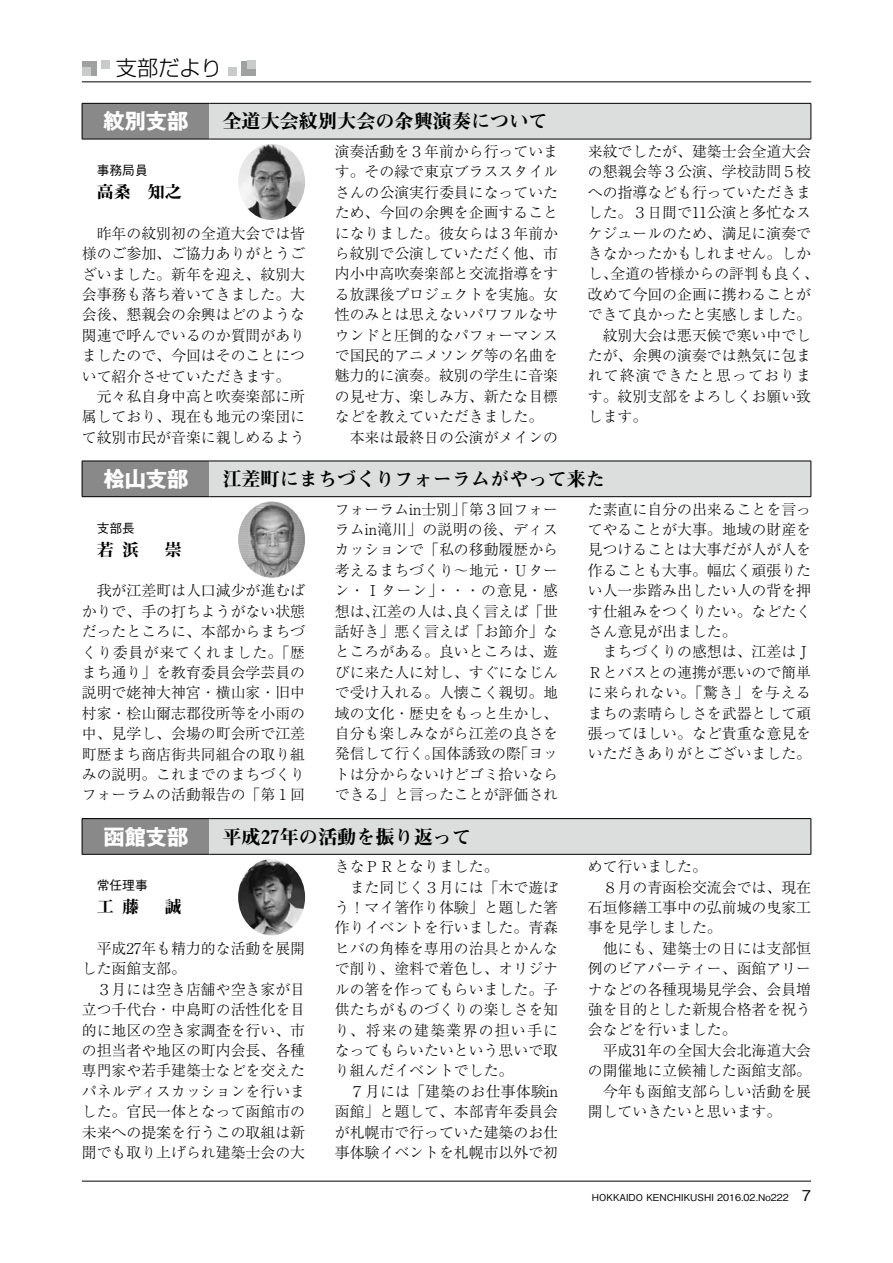
<style>
.page{position:relative;width:893px;height:1263px;background:#fff}
.page>*{position:absolute;margin:0;border:0;box-sizing:border-box;transform-origin:0 0}
.t1{font:700 21.3px "Gothic MB101 Pro";color:#fff}
.t2{font:300 21.3px "Shin Go Pro";color:#000}
.t3{font:19.2px "Midashi Min Pro MA31";color:#000}
.t4{font:16.95px "Midashi Min Pro MA31";color:#000}
.t5{font:300 14.85px/20.4px "Ryumin Pro";color:#000}
.t6{font:500 12.75px "Gothic BBB Pro";color:#000}
.t7{font:500 9.6px "Gothic BBB Pro";color:#000}
.s1{font-size:14.85px}
</style>
<div class="page">
<hr style="left:82px;top:82px;width:729px;height:1px;background:#000">
<hr style="left:82px;top:1181px;width:729px;height:1px;background:#000">
<div style="left:82px;top:61px;width:15px;height:14px;background:#9fa0a0"></div>
<div style="left:82px;top:67px;width:8px;height:8px;background:#c9caca"></div>
<div style="left:101px;top:61px;width:8px;height:8px;background:#c9caca"></div>
<div style="left:241px;top:61px;width:15px;height:14px;background:#9fa0a0"></div>
<div style="left:248px;top:61px;width:8px;height:8px;background:#c9caca"></div>
<div style="left:229px;top:67px;width:8px;height:8px;background:#c9caca"></div>
<img style="left:238px;top:144px;width:67px;height:76px">
<div style="left:82px;top:103px;width:128px;height:36px;background:#898989"></div>
<div style="left:210px;top:103px;width:601px;height:36px;background:#dcdddd"></div>
<hr style="left:82px;top:103px;width:128px;height:1px;background:#000">
<hr style="left:82px;top:104px;width:1px;height:35px;background:#000">
<hr style="left:210px;top:103px;width:601px;height:1px;background:#000">
<hr style="left:811px;top:104px;width:1px;height:35px;background:#000">
<hr style="left:82px;top:139px;width:128px;height:1px;background:#000">
<hr style="left:210px;top:139px;width:601px;height:1px;background:#000">
<img style="left:238px;top:502px;width:67px;height:76px">
<div style="left:82px;top:461px;width:128px;height:36px;background:#898989"></div>
<div style="left:210px;top:461px;width:601px;height:36px;background:#dcdddd"></div>
<hr style="left:82px;top:461px;width:128px;height:1px;background:#000">
<hr style="left:82px;top:461px;width:1px;height:35px;background:#000">
<hr style="left:210px;top:461px;width:601px;height:1px;background:#000">
<hr style="left:811px;top:461px;width:1px;height:35px;background:#000">
<hr style="left:82px;top:496px;width:128px;height:1px;background:#000">
<hr style="left:210px;top:496px;width:601px;height:1px;background:#000">
<img style="left:238px;top:859px;width:67px;height:76px">
<div style="left:82px;top:819px;width:128px;height:35px;background:#898989"></div>
<div style="left:210px;top:819px;width:601px;height:35px;background:#dcdddd"></div>
<hr style="left:82px;top:818px;width:128px;height:1px;background:#000">
<hr style="left:82px;top:819px;width:1px;height:35px;background:#000">
<hr style="left:210px;top:818px;width:601px;height:1px;background:#000">
<hr style="left:811px;top:819px;width:1px;height:35px;background:#000">
<hr style="left:82px;top:854px;width:128px;height:1px;background:#000">
<hr style="left:210px;top:854px;width:601px;height:1px;background:#000">
<h1 class="t2" style="left:116px;top:51px;width:108px">支部だより</h1>
<h1 class="t1" style="left:103px;top:103px;width:87px">紋別支部</h1>
<p class="t3" style="left:222px;top:106px;width:327px">全道大会紋別大会の余興演奏について</p>
<p class="t6" style="left:97px;top:160px;width:53px">事務局員</p>
<p class="t4" style="left:97px;top:179px;width:87px">高桑　知之</p>
<p class="t5" style="left:82px;top:222px;width:225px">　昨年の紋別初の全道大会では皆様のご参加、ご協力ありがとうございました。新年を迎え、紋別大会事務も落ち着いてきました。大会後、懇親会の余興はどのような関連で呼んでいるのか質問がありましたので、今回はそのことについて紹介させていただきます。　元々私自身中高と吹奏楽部に所属しており、現在も地元の楽団にて紋別市民が音楽に親しめるよう</p>
<p class="t5" style="left:335px;top:140px;width:225px">演奏活動を３年前から行っています。その縁で東京ブラススタイルさんの公演実行委員になっていたため、今回の余興を企画することになりました。彼女らは３年前から紋別で公演していただく他、市内小中高吹奏楽部と交流指導をする放課後プロジェクトを実施。女性のみとは思えないパワフルなサウンドと圧倒的なパフォーマンスで国民的アニメソング等の名曲を魅力的に演奏。紋別の学生に音楽の見せ方、楽しみ方、新たな目標などを教えていただきました。　本来は最終日の公演がメインの</p>
<p class="t5" style="left:588px;top:140px;width:232px">来紋でしたが、建築士会全道大会の懇親会等３公演、学校訪問５校への指導なども行っていただきました。３日間で11公演と多忙なスケジュールのため、満足に演奏できなかったかもしれません。しかし、全道の皆様からの評判も良く、改めて今回の企画に携わることができて良かったと実感しました。　紋別大会は悪天候で寒い中でしたが、余興の演奏では熱気に包まれて終演できたと思っております。紋別支部をよろしくお願い致します。</p>
<h1 class="t1" style="left:103px;top:461px;width:87px">桧山支部</h1>
<p class="t3" style="left:222px;top:464px;width:384px">江差町にまちづくりフォーラムがやって来た</p>
<p class="t6" style="left:97px;top:518px;width:40px">支部長</p>
<p class="t4" style="left:97px;top:536px;width:87px">若 浜　 崇</p>
<p class="t5" style="left:82px;top:579px;width:225px;text-align:justify">　我が江差町は人口減少が進むばかりで、手の打ちようがない状態だったところに、本部からまちづくり委員が来てくれました。「歴まち通り」を教育委員会学芸員の説明で姥神大神宮・横山家・旧中村家・桧山爾志郡役所等を小雨の中、見学し、会場の町会所で江差町歴まち商店街共同組合の取り組みの説明。これまでのまちづくりフォーラムの活動報告の「第１回</p>
<p class="t5" style="left:335px;top:498px;width:225px;text-align:justify">フォーラムin士別」「第３回フォーラムin滝川」の説明の後、ディスカッションで「私の移動履歴から考えるまちづくり～地元・Ｕターン・Ｉターン」・・・の意見・感想は、江差の人は、良く言えば「世話好き」悪く言えば「お節介」なところがある。良いところは、遊びに来た人に対し、すぐになじんで受け入れる。人懐こく親切。地域の文化・歴史をもっと生かし、自分も楽しみながら江差の良さを発信して行く。国体誘致の際「ヨットは分からないけどゴミ拾いならできる」と言ったことが評価され</p>
<p class="t5" style="left:588px;top:498px;width:225px">た素直に自分の出来ることを言ってやることが大事。地域の財産を見つけることは大事だが人が人を作ることも大事。幅広く頑張りたい人一歩踏み出したい人の背を押す仕組みをつくりたい。などたくさん意見が出ました。<br>　まちづくりの感想は、江差はＪ<br>Ｒとバスとの連携が悪いので簡単に来られない。「驚き」を与えるまちの素晴らしさを武器として頑張ってほしい。など貴重な意見をいただきありがとございました。</p>
<h1 class="t1" style="left:103px;top:819px;width:87px">函館支部</h1>
<p class="t3" style="left:222px;top:822px;width:250px">平成27年の活動を振り返って</p>
<p class="t6" style="left:97px;top:875px;width:53px">常任理事</p>
<p class="t4" style="left:97px;top:894px;width:87px">工 藤　 誠</p>
<p class="t5" style="left:82px;top:937px;width:225px">　平成27年も精力的な活動を展開した函館支部。<br>　３月には空き店舗や空き家が目立つ千代台・中島町の活性化を目的に地区の空き家調査を行い、市の担当者や地区の町内会長、各種専門家や若手建築士などを交えたパネルディスカッションを行いました。官民一体となって函館市の未来への提案を行うこの取組は新聞でも取り上げられ建築士会の大</p>
<p class="t5" style="left:335px;top:855px;width:225px">きなＰＲとなりました。<br>　また同じく３月には「木で遊ぼう！マイ箸作り体験」と題した箸作りイベントを行いました。青森ヒバの角棒を専用の治具とかんなで削り、塗料で着色し、オリジナルの箸を作ってもらいました。子供たちがものづくりの楽しさを知り、将来の建築業界の担い手になってもらいたいという思いで取り組んだイベントでした。<br>　７月には「建築のお仕事体験in函館」と題して、本部青年委員会が札幌市で行っていた建築のお仕事体験イベントを札幌市以外で初</p>
<p class="t5" style="left:588px;top:855px;width:225px">めて行いました。<br>　８月の青函桧交流会では、現在石垣修繕工事中の弘前城の曳家工事を見学しました。<br>　他にも、建築士の日には支部恒例のビアパーティー、函館アリーナなどの各種現場見学会、会員増強を目的とした新規合格者を祝う会などを行いました。<br>　平成31年の全国大会北海道大会の開催地に立候補した函館支部。　今年も函館支部らしい活動を展開していきたいと思います。</p>
<p class="t7" style="left:592px;top:1190px;width:221px">HOKKAIDO KENCHIKUSHI 2016.02.No222 <span class="s1">7</span></p>
</div>
